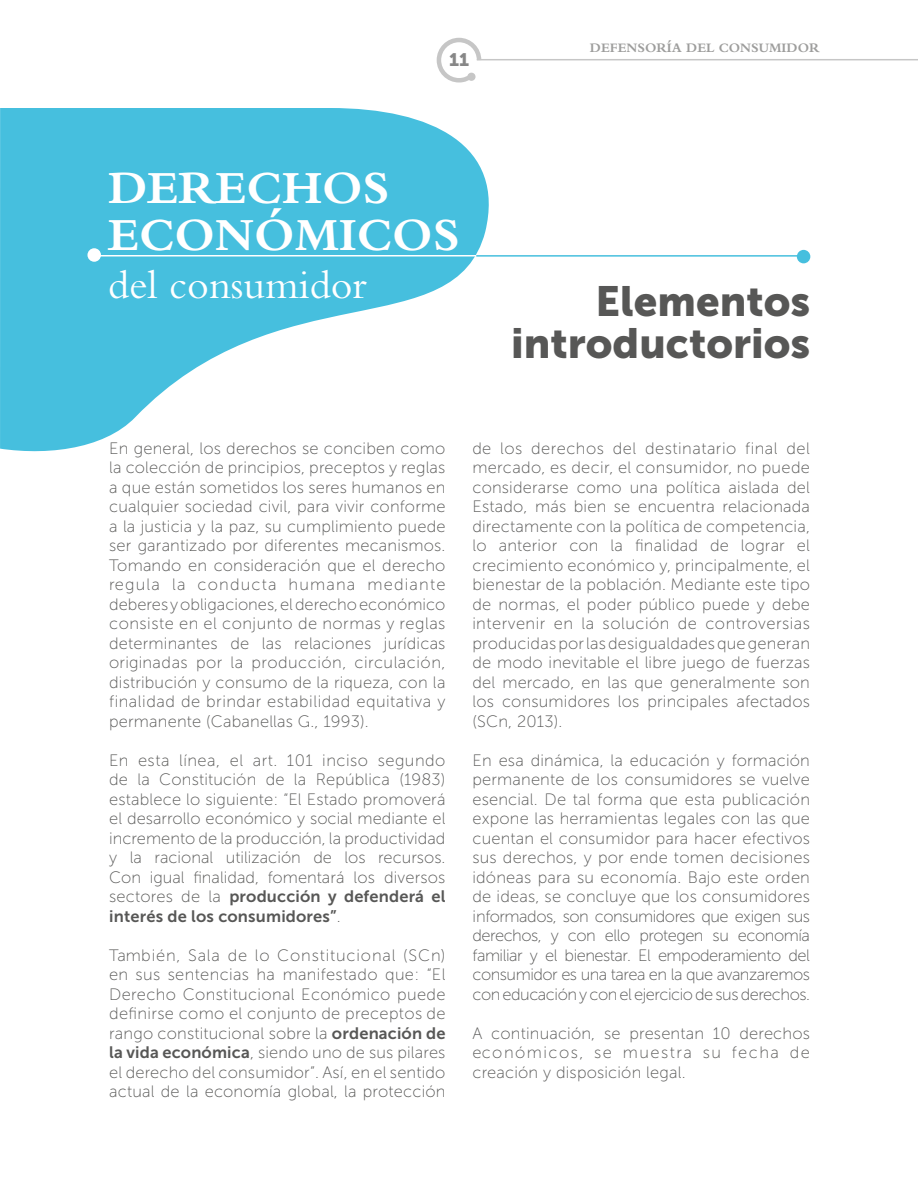
<style>
.page{position:relative;width:918px;height:1188px;background:#fff}
.page>*{position:absolute;margin:0;border:0;box-sizing:border-box;transform-origin:0 0}
.t1{font:700 48px/46.5px "Bembo";color:#fff}
.t2{font:42px/42px "Museo Sans 900";color:#575756;text-align:right}
.t3{font:42px "Bembo";color:#fff}
.t4{font:18px "Museo Sans 900";color:#878787}
.t5{font:16.5px/19.5px "Museo Sans 100";letter-spacing:.01em;color:#575756;text-align:justify}
.t6{font:16.5px/19.5px "Museo Sans 700";letter-spacing:.01em;color:#575756}
.t7{font:700 13.5px "Bembo";color:#9d9d9c}
.s1{font-family:"Museo Sans 100"}
.s2{font-family:"Museo Sans 700"}
</style>
<div class="page">
<hr style="left:477px;top:59px;width:441px;height:1px;background:#c6c6c6">
<svg style="left:436px;top:37px;width:48px;height:46px"></svg>
<svg style="left:0;top:108px;width:489px;height:344px;fill:#46bfde"></svg>
<hr style="left:99px;top:255px;width:383px;height:2px;background:#fff">
<div style="left:87px;top:248px;width:14px;height:14px;background:#fff;border-radius:50%"></div>
<hr style="left:476px;top:255px;width:328px;height:2px;background:#46bfde">
<div style="left:797px;top:250px;width:13px;height:13px;background:#46bfde;border-radius:50%"></div>
<p class="t4" style="left:449px;top:50px;width:21px">11</p>
<h1 class="t1" style="left:108px;top:165px;width:353px">DERECHOS<br>ECONÓMICOS</h1>
<h2 class="t3" style="left:108px;top:260px;width:260px">del consumidor</h2>
<p class="t7" style="left:590px;top:40px;width:231px">DEFENSORÍA DEL CONSUMIDOR</p>
<h2 class="t2" style="left:511px;top:280px;width:301px">Elementos introductorios</h2>
<p class="t5" style="left:109px;top:438px;width:338px">En general, los derechos se conciben como la colección de principios, preceptos y reglas a que están sometidos los seres humanos en cualquier sociedad civil, para vivir conforme a la justicia y la paz, su cumplimiento puede ser garantizado por diferentes mecanismos.<br>Tomando en consideración que el derecho regula la conducta humana mediante deberes y obligaciones, el derecho económico consiste en el conjunto de normas y reglas determinantes de las relaciones jurídicas originadas por la producción, circulación, distribución y consumo de la riqueza, con la finalidad de brindar estabilidad equitativa y permanente (Cabanellas G., 1993).</p>
<p class="t5" style="left:109px;top:751px;width:338px">En esta línea, el art. 101 inciso segundo de la Constitución de la República (1983) establece lo siguiente: “El Estado promoverá el desarrollo económico y social mediante el incremento de la producción, la productividad y la racional utilización de los recursos.<br>Con igual finalidad, fomentará los diversos</p>
<p class="t6" style="left:109px;top:887px;width:338px"><span class="s1">sectores de la</span> producción y defenderá el interés de los consumidores”<span class="s1">.</span></p>
<p class="t5" style="left:109px;top:946px;width:338px">También, Sala de lo Constitucional (SCn) en sus sentencias ha manifestado que: “El Derecho Constitucional Económico puede definirse como el conjunto de preceptos de rango constitucional sobre la <span class="s2">ordenación de la vida económica</span>, siendo uno de sus pilares el derecho del consumidor”. Así, en el sentido actual de la economía global, la protección</p>
<p class="t5" style="left:472px;top:439px;width:339px">de los derechos del destinatario final del mercado, es decir, el consumidor, no puede considerarse como una política aislada del Estado, más bien se encuentra relacionada directamente con la política de competencia, lo anterior con la finalidad de lograr el crecimiento económico y, principalmente, el bienestar de la población. Mediante este tipo de normas, el poder público puede y debe intervenir en la solución de controversias producidas por las desigualdades que generan de modo inevitable el libre juego de fuerzas del mercado, en las que generalmente son los consumidores los principales afectados (SCn, 2013).</p>
<p class="t5" style="left:472px;top:751px;width:339px">En esa dinámica, la educación y formación permanente de los consumidores se vuelve esencial. De tal forma que esta publicación expone las herramientas legales con las que cuentan el consumidor para hacer efectivos sus derechos, y por ende tomen decisiones idóneas para su economía. Bajo este orden de ideas, se concluye que los consumidores informados, son consumidores que exigen sus derechos, y con ello protegen su economía familiar y el bienestar. El empoderamiento del consumidor es una tarea en la que avanzaremos con educación y con el ejercicio de sus derechos.</p>
<p class="t5" style="left:472px;top:1024px;width:339px">A continuación, se presentan 10 derechos económicos, se muestra su fecha de creación y disposición legal.</p>
</div>
